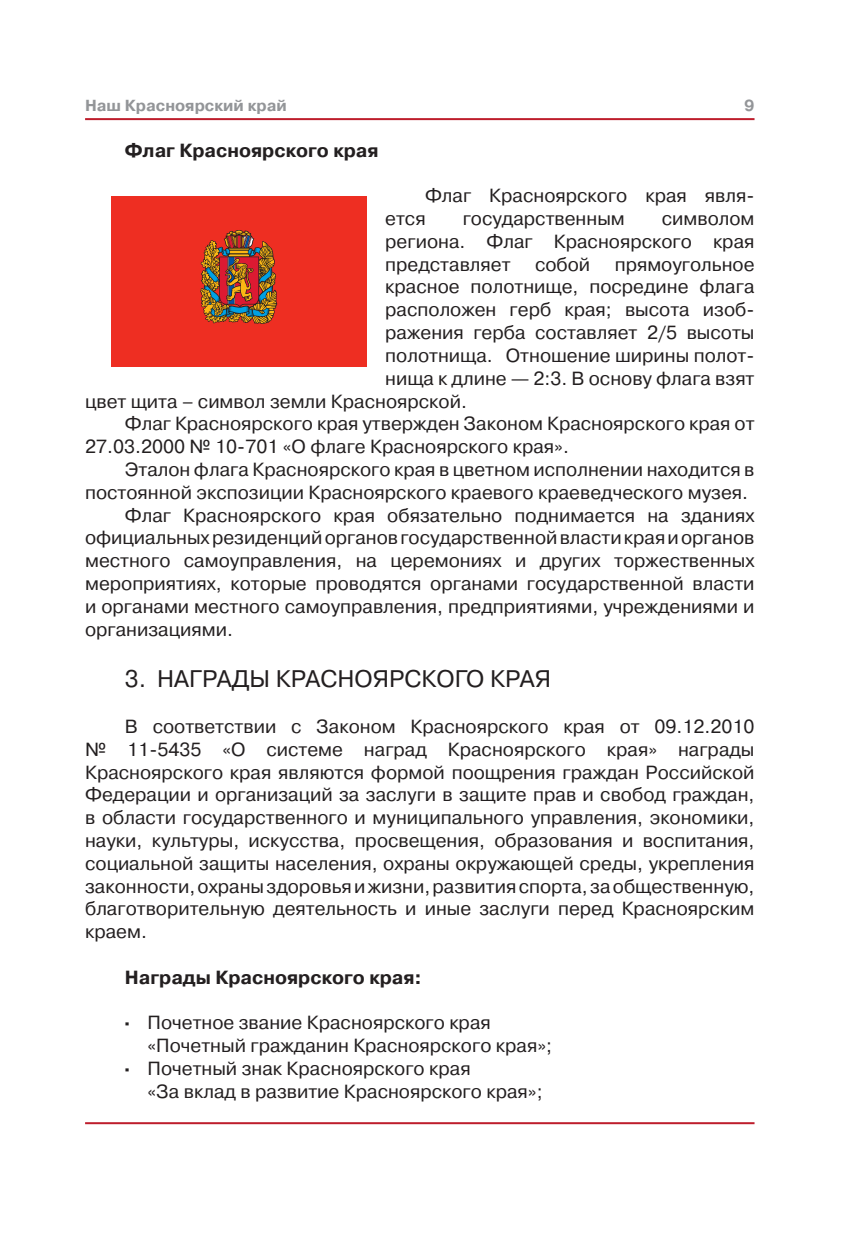
<style>
.page{position:relative;width:868px;height:1248px;background:#fff}
.page>*{position:absolute;margin:0;border:0;box-sizing:border-box;transform-origin:0 0}
.t1{font:24px "Pragmatica C";color:#231f20}
.t2{font:19px/22.8px "Pragmatica C";color:#231f20;text-align:justify}
.t3{font:700 19px "Pragmatica C";color:#231f20}
.t4{font:700 16px "Pragmatica C";color:#939598}
.s1{font-weight:700}
</style>
<div class="page">
<hr style="left:85px;top:118px;width:669px;height:2px;background:#be1d2c">
<hr style="left:85px;top:1122px;width:669px;height:2px;background:#be1d2c">
<div style="left:111px;top:196px;width:255px;height:170px;background:#ee2e22"></div>
<svg style="left:200px;top:230px;width:77px;height:94px"></svg>
<p class="t4" style="left:85px;top:96px;width:203px">Наш Красноярский край</p>
<p class="t4" style="left:744px;top:96px;width:12px">9</p>
<p class="t3" style="left:125px;top:139px;width:255px">Флаг Красноярского края</p>
<p class="t2" style="left:385px;top:184px;width:370px;text-indent:40px">Флаг Красноярского края явля&shy;ется</p>
<p class="t2" style="left:385px;top:207px;width:370px;text-indent:276px">символом региона. Флаг Красноярского края представляет</p>
<p class="t2" style="left:462px;top:207px;width:164px">государственным</p>
<p class="t2" style="left:535px;top:253px;width:57px">собой</p>
<p class="t2" style="left:614px;top:253px;width:141px">прямоугольное</p>
<p class="t2" style="left:385px;top:275px;width:370px">красное полотнище, посредине флага</p>
<p class="t2" style="left:385px;top:298px;width:370px">расположен герб края; высота изоб-</p>
<p class="t2" style="left:385px;top:321px;width:370px">ражения герба составляет 2/5 высоты</p>
<p class="t2" style="left:385px;top:344px;width:370px">полотнища. Отношение ширины полот-</p>
<p class="t2" style="left:385px;top:367px;width:370px">нища к длине — 2:3. В основу флага взят</p>
<p class="t2" style="left:85px;top:389px;width:383px">цвет щита – символ земли Красноярской.</p>
<p class="t2" style="left:125px;top:412px;width:631px">Флаг Красноярского края утвержден Законом Красноярского края от</p>
<p class="t2" style="left:85px;top:435px;width:485px">27.03.2000 № 10-701 «О флаге Красноярского края».</p>
<p class="t2" style="left:125px;top:458px;width:631px">Эталон флага Красноярского края в цветном исполнении находится в</p>
<p class="t2" style="left:85px;top:481px;width:664px">постоянной экспозиции Красноярского краевого краеведческого музея.</p>
<p class="t2" style="left:125px;top:503px;width:631px">Флаг Красноярского края обязательно поднимается на зданиях</p>
<p class="t2" style="left:85px;top:526px;width:670px">официальных резиденций органов государственной власти края и органов</p>
<p class="t2" style="left:85px;top:549px;width:670px">местного самоуправления, на церемониях и других торжественных</p>
<p class="t2" style="left:85px;top:572px;width:670px">мероприятиях, которые проводятся органами государственной власти</p>
<p class="t2" style="left:85px;top:595px;width:670px">и органами местного самоуправления, предприятиями, учреждениями и</p>
<p class="t2" style="left:85px;top:617px;width:149px">организациями.</p>
<p class="t1" style="left:125px;top:665px;width:427px">3. НАГРАДЫ КРАСНОЯРСКОГО КРАЯ</p>
<p class="t2" style="left:85px;top:715px;width:670px;text-indent:40px">В соответствии с Законом Красноярского края от 09.12.2010 № 11-5435 «О системе наград Красноярского края» награды Красноярского края являются формой поощрения граждан Российской Федерации и организаций за заслуги в защите прав и свобод граждан, в области государственного и муниципального управления, экономики, науки, культуры, искусства, просвещения, образования и воспитания, социальной защиты населения, охраны окружающей среды, укрепления законности, охраны здоровья и жизни, развития спорта, за общественную, благотворительную деятельность и иные заслуги перед Красноярским краем.</p>
<p class="t3" style="left:125px;top:966px;width:298px">Награды Красноярского края:</p>
<p class="t2" style="left:125px;top:1011px;width:367px"><span class="s1">·</span> Почетное звание Красноярского края</p>
<p class="t2" style="left:147px;top:1034px;width:406px">«Почетный гражданин Красноярского края»;</p>
<p class="t2" style="left:125px;top:1057px;width:347px"><span class="s1">·</span> Почетный знак Красноярского края</p>
<p class="t2" style="left:147px;top:1079px;width:396px">«За вклад в развитие Красноярского края»;</p>
</div>
